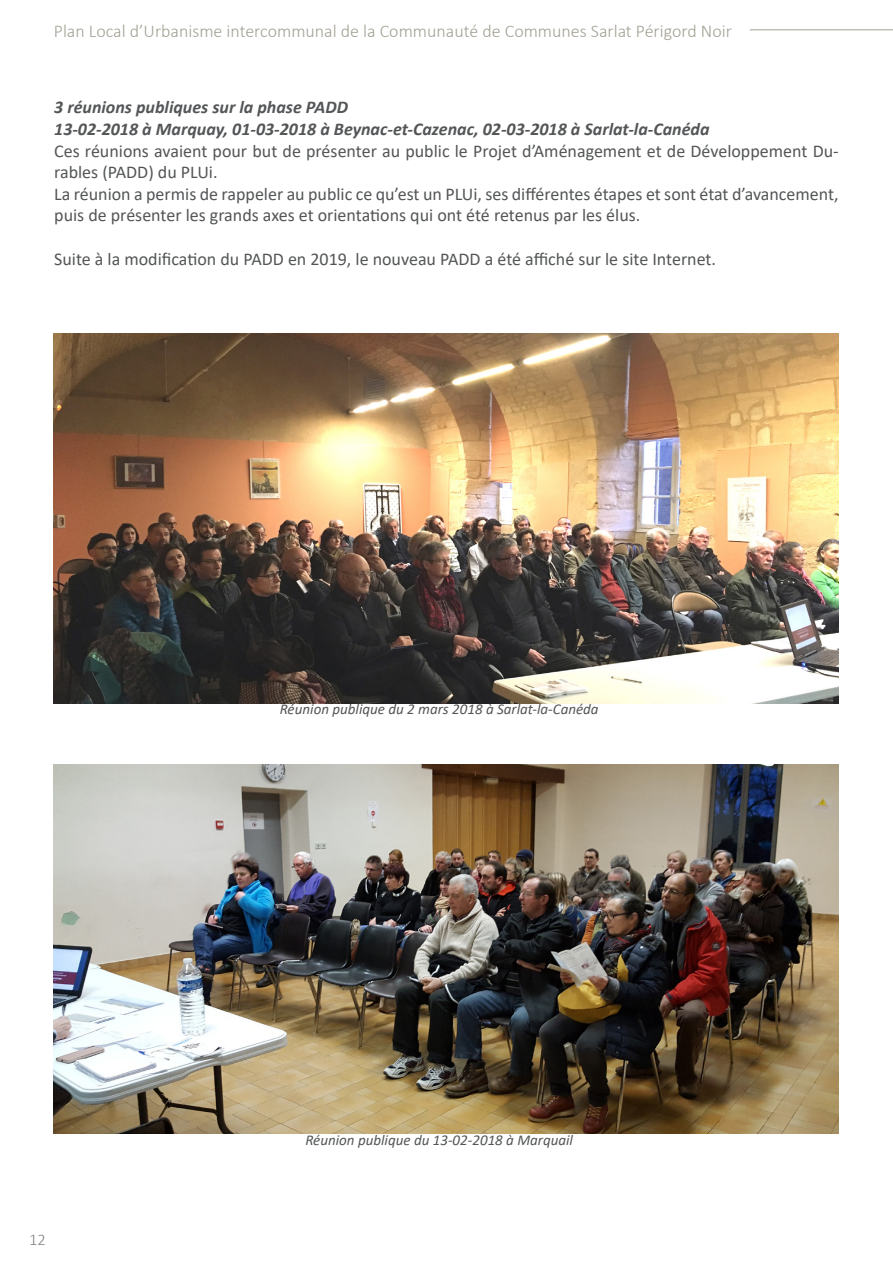
<style>
.page{position:relative;width:893px;height:1263px;background:#fff}
.page>*{position:absolute;margin:0;border:0;box-sizing:border-box;transform-origin:0 0}
.t1{font:18px/21.6px "Calibri";color:#545557}
.t2{font:italic 700 18px "Calibri";color:#545557}
.t3{font:300 18px "Calibri";color:#a3a194}
.t4{font:300 16.5px "Calibri";color:#808080}
.t5{font:italic 15px "Calibri";color:#545557}
</style>
<div class="page">
<hr style="left:750px;top:29px;width:143px;height:1px;background:#a3a194">
<img style="left:54px;top:334px;width:785px;height:369px">
<img style="left:54px;top:764px;width:785px;height:370px">
<p class="t3" style="left:54px;top:19px;width:679px">Plan Local d’Urbanisme intercommunal de la Communauté de Communes Sarlat Périgord Noir</p>
<p class="t2" style="left:54px;top:95px;width:295px">3 réunions publiques sur la phase PADD</p>
<p class="t2" style="left:54px;top:116px;width:657px">13-02-2018 à Marquay, 01-03-2018 à Beynac-et-Cazenac, 02-03-2018 à Sarlat-la-Canéda</p>
<p class="t1" style="left:54px;top:139px;width:786px">Ces réunions avaient pour but de présenter au public le Projet d’Aménagement et de Développement Du&shy;rables (PADD) du PLUi.</p>
<p class="t1" style="left:54px;top:183px;width:786px">La réunion a permis de rappeler au public ce qu’est un PLUi, ses différentes étapes et sont état d’avancement, puis de présenter les grands axes et orientations qui ont été retenus par les élus.</p>
<p class="t1" style="left:54px;top:247px;width:663px">Suite à la modification du PADD en 2019, le nouveau PADD a été affiché sur le site Internet.</p>
<p class="t4" style="left:29px;top:1229px;width:18px">12</p>
<p class="t5" style="left:280px;top:699px;width:320px">Réunion publique du 2 mars 2018 à Sarlat-la-Canéda</p>
<p class="t5" style="left:305px;top:1129px;width:269px">Réunion publique du 13-02-2018 à Marquail</p>
</div>
